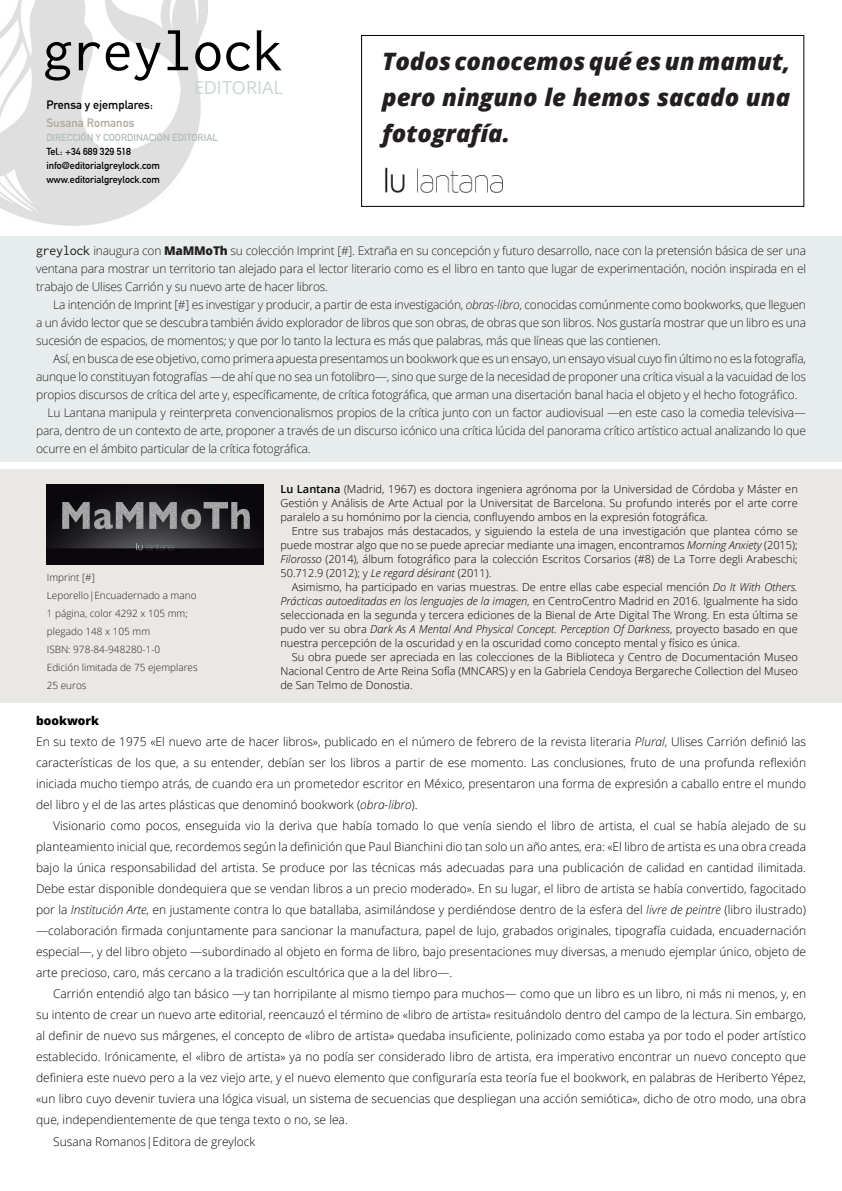
<style>
.page{position:relative;width:842px;height:1191px;background:#fff}
.page>*{position:absolute;margin:0;border:0;box-sizing:border-box;transform-origin:0 0}
.t1{font:60px "Inconsolata";color:#000}
.t2{font:italic 800 24px/36px "Open Sans";color:#231f20;text-align:justify}
.t3{font:18px "Open Sans";color:#cad4d4}
.t4{font:300 12px/21px "Open Sans";color:#000;text-align:justify}
.t5{font:300 12px/18px "Open Sans";letter-spacing:-.02em;color:#231f20;text-align:justify}
.t6{font:700 12px "DIN Alternate";color:#000}
.t7{font:700 12px "DIN Alternate";color:#b1a899}
.t8{font:800 12px "Open Sans";color:#000}
.t9{font:300 11px/14px "Open Sans";color:#000;text-align:justify}
.t10{font:300 10px "Open Sans";color:#231f20}
.t11{font:700 10px "DIN Alternate";color:#000}
.t12{font:700 10px "DIN Alternate";color:#b1bbbc}
.s1{font-family:"Inconsolata";font-weight:400;font-size:14px}
.s2{font-weight:800}
.s3{font-style:italic}
.s4{font-weight:600}
</style>
<div class="page">
<div style="left:0;top:236px;width:842px;height:225px;background:#e7ecec"></div>
<div style="left:361px;top:35px;width:443px;height:171px;border:1px solid #000"></div>
<img style="left:0;top:0;width:207px;height:226px">
<div style="left:0;top:469px;width:842px;height:234px;background:#eae8e4"></div>
<img style="left:46px;top:484px;width:217px;height:80px">
<img style="left:385px;top:167px;width:118px;height:26px">
<p class="t1" style="left:43px;top:20px;width:241px">greylock</p>
<p class="t3" style="left:194px;top:75px;width:91px">EDITORIAL</p>
<p class="t6" style="left:46px;top:96px;width:108px">Prensa y ejemplares:</p>
<p class="t7" style="left:46px;top:114px;width:90px">Susana Romanos</p>
<p class="t12" style="left:46px;top:130px;width:173px">DIRECCIÓN Y COORDINACIÓN EDITORIAL</p>
<p class="t11" style="left:46px;top:144px;width:86px">Tel.: +34 689 329 518</p>
<p class="t11" style="left:46px;top:158px;width:115px">info@editorialgreylock.com</p>
<p class="t11" style="left:46px;top:172px;width:115px">www.editorialgreylock.com</p>
<p class="t2" style="left:382px;top:42px;width:410px">Todos conocemos qué es un mamut, pero ninguno le hemos sacado una fotografía.</p>
<p class="t5" style="left:36px;top:241px;width:771px"><span class="s1">greylock</span> inaugura con <span class="s2">MaMMoTh</span> su colección Imprint [#]. Extraña en su concepción y futuro desarrollo, nace con la pretensión básica de ser una ventana para mostrar un territorio tan alejado para el lector literario como es el libro en tanto que lugar de experimentación, noción inspirada en el trabajo de Ulises Carrión y su nuevo arte de hacer libros.</p>
<p class="t5" style="left:36px;top:295px;width:771px;text-indent:17px">La intención de Imprint [#] es investigar y producir, a partir de esta investigación, <span class="s3">obras-libro</span>, conocidas comúnmente como bookworks, que lleguen a un ávido lector que se descubra también ávido explorador de libros que son obras, de obras que son libros. Nos gustaría mostrar que un libro es una sucesión de espacios, de momentos; y que por lo tanto la lectura es más que palabras, más que líneas que las contienen.</p>
<p class="t5" style="left:36px;top:349px;width:771px;text-indent:17px">Así, en busca de ese objetivo, como primera apuesta presentamos un bookwork que es un ensayo, un ensayo visual cuyo fin último no es la fotografía, aunque lo constituyan fotografías —de ahí que no sea un fotolibro—, sino que surge de la necesidad de proponer una crítica visual a la vacuidad de los propios discursos de crítica del arte y, específicamente, de crítica fotográfica, que arman una disertación banal hacia el objeto y el hecho fotográfico.</p>
<p class="t5" style="left:36px;top:403px;width:771px;text-indent:11px">Lu Lantana manipula y reinterpreta convencionalismos propios de la crítica junto con un factor audiovisual —en este caso la comedia televisiva— para, dentro de un contexto de arte, proponer a través de un discurso icónico una crítica lúcida del panorama crítico artístico actual analizando lo que ocurre en el ámbito particular de la crítica fotográfica.</p>
<p class="t10" style="left:47px;top:571px;width:50px">Imprint [#]</p>
<p class="t10" style="left:47px;top:589px;width:151px">Leporello|Encuadernado a mano</p>
<p class="t10" style="left:47px;top:607px;width:143px">1 página, color 4292 x 105 mm;</p>
<p class="t10" style="left:47px;top:625px;width:105px">plegado 148 x 105 mm</p>
<p class="t10" style="left:47px;top:643px;width:115px">ISBN: 978-84-948280-1-0</p>
<p class="t10" style="left:47px;top:661px;width:152px">Edición limitada de 75 ejemplares</p>
<p class="t10" style="left:47px;top:679px;width:41px">25 euros</p>
<p class="t9" style="left:280px;top:481px;width:519px"><span class="s4">Lu Lantana</span> (Madrid, 1967) es doctora ingeniera agrónoma por la Universidad de Córdoba y Máster en Gestión y Análisis de Arte Actual por la Universitat de Barcelona. Su profundo interés por el arte corre paralelo a su homónimo por la ciencia, confluyendo ambos en la expresión fotográfica.</p>
<p class="t9" style="left:280px;top:523px;width:519px;text-indent:11px">Entre sus trabajos más destacados, y siguiendo la estela de una investigación que plantea cómo se puede mostrar algo que no se puede apreciar mediante una imagen, encontramos <span class="s3">Morning Anxiety</span> (2015); <span class="s3">Filorosso</span> (2014), álbum fotográfico para la colección Escritos Corsarios (#8) de La Torre degli Arabeschi; 50.712.9 (2012); y <span class="s3">Le regard désirant</span> (2011).</p>
<p class="t9" style="left:280px;top:579px;width:519px;text-indent:11px">Asimismo, ha participado en varias muestras. De entre ellas cabe especial mención <span class="s3">Do It With Others.<br>Prácticas autoeditadas en los lenguajes de la imagen</span>, en CentroCentro Madrid en 2016. Igualmente ha sido seleccionada en la segunda y tercera ediciones de la Bienal de Arte Digital The Wrong. En esta última se pudo ver su obra <span class="s3">Dark As A Mental And Physical Concept. Perception Of Darkness</span>, proyecto basado en que nuestra percepción de la oscuridad y en la oscuridad como concepto mental y físico es única.</p>
<p class="t9" style="left:280px;top:649px;width:519px;text-indent:11px">Su obra puede ser apreciada en las colecciones de la Biblioteca y Centro de Documentación Museo Nacional Centro de Arte Reina Sofía (MNCARS) y en la Gabriela Cendoya Bergareche Collection del Museo de San Telmo de Donostia.</p>
<p class="t8" style="left:36px;top:712px;width:65px">bookwork</p>
<p class="t4" style="left:36px;top:731px;width:771px">En su texto de 1975 «El nuevo arte de hacer libros», publicado en el número de febrero de la revista literaria <span class="s3">Plural</span>, Ulises Carrión definió las características de los que, a su entender, debían ser los libros a partir de ese momento. Las conclusiones, fruto de una profunda reflexión iniciada mucho tiempo atrás, de cuando era un prometedor escritor en México, presentaron una forma de expresión a caballo entre el mundo del libro y el de las artes plásticas que denominó bookwork (<span class="s3">obra-libro</span>).</p>
<p class="t4" style="left:36px;top:815px;width:771px;text-indent:17px">Visionario como pocos, enseguida vio la deriva que había tomado lo que venía siendo el libro de artista, el cual se había alejado de su planteamiento inicial que, recordemos según la definición que Paul Bianchini dio tan solo un año antes, era: «El libro de artista es una obra creada bajo la única responsabilidad del artista. Se produce por las técnicas más adecuadas para una publicación de calidad en cantidad ilimitada.<br>Debe estar disponible dondequiera que se vendan libros a un precio moderado». En su lugar, el libro de artista se había convertido, fagocitado por la <span class="s3">Institución Arte</span>, en justamente contra lo que batallaba, asimilándose y perdiéndose dentro de la esfera del <span class="s3">livre de peintre</span> (libro ilustrado) —colaboración firmada conjuntamente para sancionar la manufactura, papel de lujo, grabados originales, tipografía cuidada, encuadernación especial—, y del libro objeto —subordinado al objeto en forma de libro, bajo presentaciones muy diversas, a menudo ejemplar único, objeto de arte precioso, caro, más cercano a la tradición escultórica que a la del libro—.</p>
<p class="t4" style="left:36px;top:983px;width:771px;text-indent:17px">Carrión entendió algo tan básico —y tan horripilante al mismo tiempo para muchos— como que un libro es un libro, ni más ni menos, y, en su intento de crear un nuevo arte editorial, reencauzó el término de «libro de artista» resituándolo dentro del campo de la lectura. Sin embargo, al definir de nuevo sus márgenes, el concepto de «libro de artista» quedaba insuficiente, polinizado como estaba ya por todo el poder artístico establecido. Irónicamente, el «libro de artista» ya no podía ser considerado libro de artista, era imperativo encontrar un nuevo concepto que definiera este nuevo pero a la vez viejo arte, y el nuevo elemento que configuraría esta teoría fue el bookwork, en palabras de Heriberto Yépez, «un libro cuyo devenir tuviera una lógica visual, un sistema de secuencias que despliegan una acción semiótica», dicho de otro modo, una obra que, independientemente de que tenga texto o no, se lea.</p>
<p class="t4" style="left:53px;top:1130px;width:204px">Susana Romanos|Editora de greylock</p>
</div>
